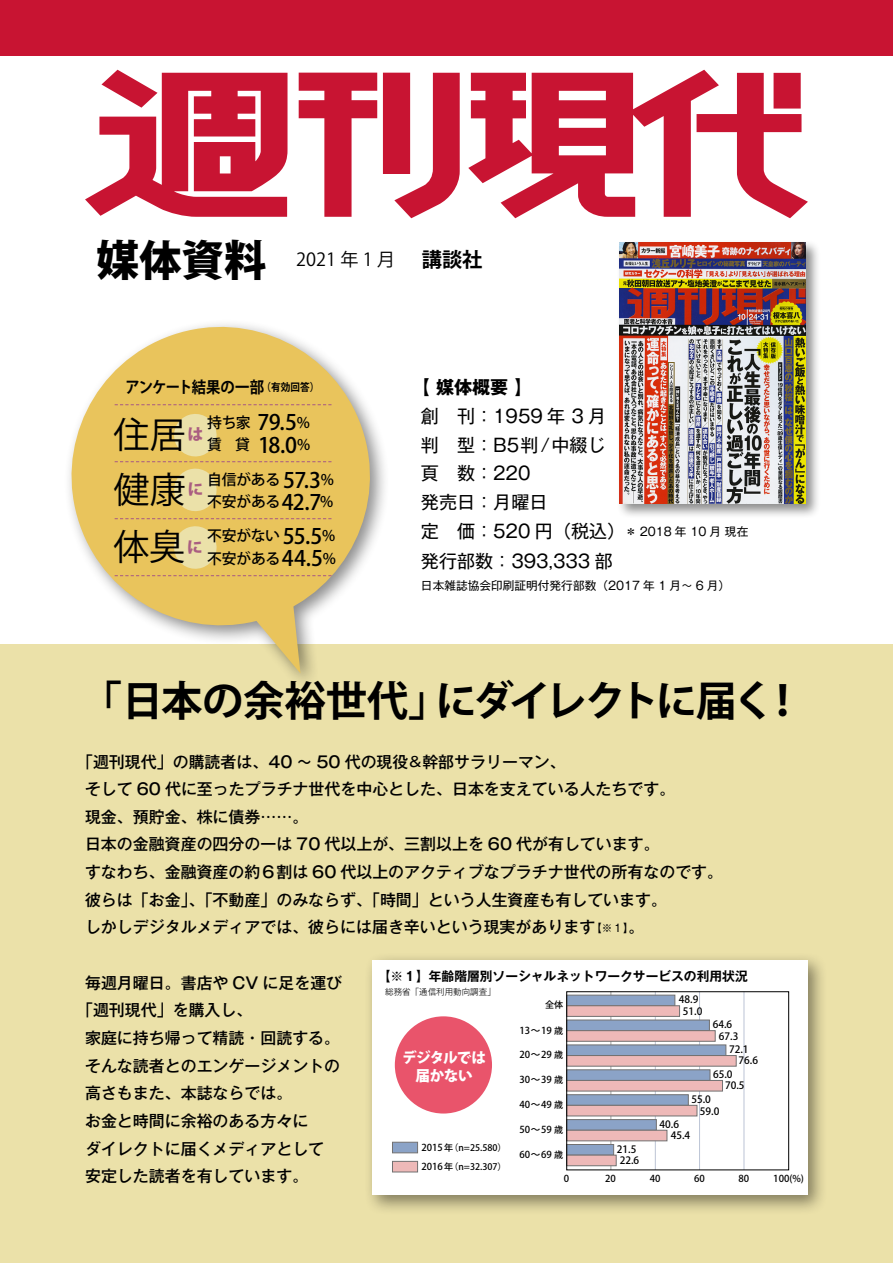
<style>
.page{position:relative;width:893px;height:1263px;background:#fff}
.page>*{position:absolute;margin:0;border:0;box-sizing:border-box;transform-origin:0 0}
.t1{font:800 42.45px "Koz Go Pro";color:#000}
.t2{font:700 41.4px "Koz Go Pro";letter-spacing:-.11em;color:#000}
.t3{font:700 41.4px "Koz Go Pro";letter-spacing:-.015em;color:#000}
.t4{font:700 41.4px "Koz Go Pro";letter-spacing:-.045em;color:#000}
.t5{font:36.15px "Koz Go Pr 6 N";color:#000}
.t6{font:500 21.3px "Koz Go Pr 6 N";letter-spacing:-.04em;color:#000}
.t7{font:700 20.25px "Koz Go Pr 6 N";color:#000}
.t8{font:18px/28.7px "Gothic MB101 Pro";color:#000}
.t9{font:18px "Koz Go Pr 6 N";color:#000}
.t10{font:700 18px "Gothic MB101 Pro";color:#000}
.t11{font:500 15.9px "Gothic MB101 Pro";color:#000}
.t12{font:700 15.9px "Koz Go Pro";letter-spacing:-.04em;color:#000;scale:.9 1}
.t13{font:800 15.9px "Koz Go Pr 6 N";color:#aa5e81}
.t14{font:500 14.85px "Koz Go Pr 6 N";letter-spacing:-.025em;color:#000}
.t15{font:800 14.7px/18.3px "Koz Go Pr 6 N";letter-spacing:-.045em;color:#fff;text-align:center}
.t16{font:500 13.8px "Gothic MB101 Pro";color:#000}
.t17{font:700 12.75px "Gothic MB101 Pro De";color:#000}
.t18{font:11.7px "Gothic MB101 Pro";color:#000}
.t19{font:700 10.65px "Koz Go Pro";color:#000;scale:.9 1}
.t20{font:10.65px "Gothic MB101 Pro";color:#000}
.t21{font:500 10.05px/11.4px "Koz Go Pr 6 N";color:#000}
.t22{font:500 9.6px "Koz Go Pr 6 N";color:#000}
.t23{font:500 9px "Koz Go Pr 6 N";color:#000}
.t24{font:300 8.55px "Gothic MB101 Pro";color:#000}
.s1{font-size:14.85px}
.s2{font-size:11.7px}
.s3{font-weight:400;font-size:10.65px}
.s4{font-size:9px}
</style>
<div class="page">
<div style="left:0;top:644px;width:893px;height:619px;background:#ebe1a9"></div>
<div style="left:0;top:0;width:893px;height:55px;background:#c81432"></div>
<div style="left:364px;top:952px;width:464px;height:263px;background:#000;opacity:.45"></div>
<div style="left:372px;top:960px;width:436px;height:235px;background:#fff"></div>
<hr style="left:611px;top:992px;width:1px;height:178px;background:#9fa0a0">
<hr style="left:655px;top:992px;width:1px;height:178px;background:#bcc4d5">
<hr style="left:699px;top:992px;width:1px;height:178px;background:#bcc4d5">
<hr style="left:744px;top:992px;width:1px;height:178px;background:#bcc4d5">
<div style="left:617px;top:240px;width:204px;height:279px;background:#000;opacity:.45"></div>
<img style="left:620px;top:243px;width:186px;height:261px">
<div style="left:566px;top:995px;width:109px;height:11px;background:#8ba3c7;border:1px solid #727171"></div>
<div style="left:566px;top:1005px;width:114px;height:11px;background:#eeb9b8;border:1px solid #727171"></div>
<div style="left:566px;top:1020px;width:144px;height:11px;background:#8ba3c7;border:1px solid #727171"></div>
<div style="left:566px;top:1030px;width:149px;height:11px;background:#eeb9b8;border:1px solid #727171"></div>
<div style="left:566px;top:1045px;width:160px;height:11px;background:#8ba3c7;border:1px solid #727171"></div>
<div style="left:566px;top:1055px;width:170px;height:11px;background:#eeb9b8;border:1px solid #727171"></div>
<div style="left:566px;top:1069px;width:144px;height:12px;background:#8ba3c7;border:1px solid #727171"></div>
<div style="left:566px;top:1080px;width:157px;height:11px;background:#eeb9b8;border:1px solid #727171"></div>
<div style="left:566px;top:1094px;width:122px;height:11px;background:#8ba3c7;border:1px solid #727171"></div>
<div style="left:566px;top:1105px;width:131px;height:11px;background:#eeb9b8;border:1px solid #727171"></div>
<div style="left:566px;top:1119px;width:91px;height:11px;background:#8ba3c7;border:1px solid #727171"></div>
<div style="left:566px;top:1130px;width:101px;height:11px;background:#eeb9b8;border:1px solid #727171"></div>
<div style="left:566px;top:1144px;width:48px;height:11px;background:#8ba3c7;border:1px solid #727171"></div>
<div style="left:566px;top:1155px;width:50px;height:11px;background:#eeb9b8;border:1px solid #727171"></div>
<div style="left:566px;top:991px;width:223px;height:179px;border:1px solid #000"></div>
<div style="left:395px;top:1016px;width:97px;height:97px;background:#e9546b;border-radius:50%"></div>
<div style="left:392px;top:1142px;width:26px;height:11px;background:#8ba3c7;border:1px solid #727171"></div>
<div style="left:392px;top:1161px;width:26px;height:11px;background:#eeb9b8;border:1px solid #727171"></div>
<div style="left:63px;top:319px;width:327px;height:372px;background:#ebe1a9"></div>
<svg style="left:63px;top:319px;width:326px;height:325px;background:#f0dead"></svg>
<svg style="left:115px;top:411px;width:216px;height:262px"></svg>
<svg style="left:115px;top:404px;width:216px;height:1px"></svg>
<svg style="left:85px;top:70px;width:723px;height:148px;fill:#c81432"></svg>
<h1 class="t1" style="left:97px;top:233px;width:172px">媒体資料</h1>
<p class="t9" style="left:296px;top:249px;width:119px">2021 年 1 月　</p>
<p class="t7" style="left:422px;top:248px;width:62px">講談社</p>
<p class="t12" style="left:125px;top:377px;width:156px">アンケート結果の一部</p>
<h3 class="t5" style="left:113px;top:414px;width:74px">住居</h3>
<p class="t13" style="left:187px;top:425px;width:17px">は</p>
<h3 class="t5" style="left:113px;top:469px;width:74px">健康</h3>
<p class="t13" style="left:187px;top:480px;width:17px">に</p>
<h3 class="t5" style="left:113px;top:527px;width:73px">体臭</h3>
<p class="t13" style="left:187px;top:538px;width:17px">に</p>
<p class="t19" style="left:261px;top:380px;width:66px">（有効回答(</p>
<h3 class="t6" style="left:257px;top:410px;width:54px">79.5<span class="s1">%</span></h3>
<p class="t14" style="left:207px;top:414px;width:45px">持ち家</p>
<h3 class="t6" style="left:258px;top:433px;width:54px">18.0<span class="s1">%</span></h3>
<p class="t14" style="left:207px;top:436px;width:44px">賃　貸</p>
<h3 class="t6" style="left:283px;top:468px;width:52px">57.3<span class="s1">%</span></h3>
<p class="t14" style="left:207px;top:471px;width:74px">自信がある</p>
<h3 class="t6" style="left:282px;top:490px;width:53px">42.7<span class="s1">%</span></h3>
<p class="t14" style="left:207px;top:494px;width:75px">不安がある</p>
<h3 class="t6" style="left:283px;top:524px;width:54px">55.5<span class="s1">%</span></h3>
<p class="t14" style="left:207px;top:528px;width:74px">不安がない</p>
<h3 class="t6" style="left:282px;top:546px;width:56px">44.5<span class="s1">%</span></h3>
<p class="t14" style="left:207px;top:550px;width:75px">不安がある</p>
<p class="t10" style="left:412px;top:373px;width:122px">【媒体概要【</p>
<p class="t8" style="left:421px;top:399px;width:187px">創　刊：1959 年 3 月判　型：B5判/中綴じ頁　数：220<br>発売日：月曜日</p>
<p class="t8" style="left:421px;top:514px;width:217px;line-height:29.8px">定　価：520 円（税込）<span class="s2">＊</span>発行部数：393,333 部</p>
<p class="t18" style="left:421px;top:575px;width:311px">日本雑誌協会印刷証明付発行部数（2017 年 1 月〜 6 月(</p>
<p class="t18" style="left:640px;top:522px;width:110px">2018年 10月現在</p>
<h2 class="t3" style="left:81px;top:674px;width:371px">「日本の余裕世代」</h2>
<h2 class="t2" style="left:435px;top:674px;width:340px">にダイレクトに届く</h2>
<h2 class="t4" style="left:762px;top:674px;width:43px">!</h2>
<p class="t11" style="left:77px;top:748px;width:333px">「週刊現代」の購読者は、40 ～ 50 代の現役</p>
<p class="t11" style="left:85px;top:776px;width:592px">そして 60 代に至ったプラチナ世代を中心とした、日本を支えている人たちです。</p>
<p class="t11" style="left:85px;top:803px;width:225px">現金、預貯金、株に債券......。</p>
<p class="t11" style="left:85px;top:831px;width:576px">日本の金融資産の四分の一は 70 代以上が、三割以上を 60 代が有しています。</p>
<p class="t11" style="left:85px;top:859px;width:640px">すなわち、金融資産の約６割は 60 代以上のアクティブなプラチナ世代の所有なのです。</p>
<p class="t11" style="left:85px;top:886px;width:583px">彼らは「お金」、「不動産」のみならず、「時間」という人生資産も有しています。</p>
<p class="t11" style="left:623px;top:914px;width:23px">。<span class="s3">【</span></p>
<p class="t11" style="left:422px;top:748px;width:145px">幹部サラリーマン、</p>
<p class="t16" style="left:408px;top:750px;width:15px">＆</p>
<p class="t11" style="left:85px;top:914px;width:512px">しかしデジタルメディアでは、彼らには届き辛いという現実があります</p>
<p class="t11" style="left:85px;top:969px;width:259px">毎週月曜日。書店や CV に足を運び</p>
<p class="t11" style="left:77px;top:997px;width:177px">「週刊現代」を購入し、</p>
<p class="t11" style="left:85px;top:1025px;width:257px">家庭に持ち帰って精読・回読する。</p>
<p class="t11" style="left:85px;top:1052px;width:257px">そんな読者とのエンゲージメントの</p>
<p class="t11" style="left:85px;top:1080px;width:209px">高さもまた、本誌ならでは。</p>
<p class="t11" style="left:85px;top:1107px;width:225px">お金と時間に余裕のある方々に</p>
<p class="t11" style="left:85px;top:1135px;width:241px">ダイレクトに届くメディアとして</p>
<p class="t11" style="left:85px;top:1163px;width:225px">安定した読者を有しています。</p>
<p class="t20" style="left:591px;top:919px;width:33px">】※１</p>
<p class="t17" style="left:378px;top:966px;width:371px">【※１】年齢階層別ソーシャルネットワークサービスの利用状況</p>
<p class="t21" style="left:679px;top:994px;width:21px">48.9</p>
<p class="t24" style="left:385px;top:985px;width:112px">総務省「通信利用動向調査「</p>
<p class="t23" style="left:545px;top:1000px;width:20px">全体</p>
<p class="t22" style="left:519px;top:1025px;width:45px">13〜19 <span class="s4">歳</span></p>
<p class="t22" style="left:519px;top:1049px;width:45px">20〜29 <span class="s4">歳</span></p>
<p class="t22" style="left:519px;top:1074px;width:45px">30〜39 <span class="s4">歳</span></p>
<p class="t22" style="left:519px;top:1099px;width:45px">40〜49 <span class="s4">歳</span></p>
<p class="t22" style="left:519px;top:1124px;width:45px">50〜59 <span class="s4">歳</span></p>
<p class="t21" style="left:683px;top:1006px;width:21px">51.0</p>
<p class="t21" style="left:719px;top:1019px;width:21px;text-indent:-6px">64.6<br>67.3</p>
<p class="t21" style="left:739px;top:1044px;width:21px;text-indent:-10px">72.1<br>76.6</p>
<p class="t21" style="left:725px;top:1069px;width:21px;text-indent:-12px">65.0<br>70.5</p>
<p class="t21" style="left:700px;top:1094px;width:21px;text-indent:-8px">55.0<br>59.0</p>
<p class="t15" style="left:402px;top:1049px;width:86px">デジタルでは届かない</p>
<p class="t21" style="left:671px;top:1119px;width:21px;text-indent:-11px">40.6<br>45.4</p>
<p class="t22" style="left:421px;top:1142px;width:33px">2015<span class="s4">年</span></p>
<p class="t23" style="left:449px;top:1142px;width:59px">（n=25.580(</p>
<p class="t21" style="left:617px;top:1144px;width:24px">21.5<br>22.6</p>
<p class="t22" style="left:519px;top:1149px;width:45px">60〜69 <span class="s4">歳</span></p>
<p class="t22" style="left:421px;top:1161px;width:33px">2016<span class="s4">年</span></p>
<p class="t23" style="left:449px;top:1161px;width:59px">（n=32.307(</p>
<p class="t22" style="left:564px;top:1173px;width:7px">0</p>
<p class="t22" style="left:605px;top:1173px;width:12px">20</p>
<p class="t22" style="left:650px;top:1173px;width:12px">40</p>
<p class="t22" style="left:694px;top:1173px;width:12px">60</p>
<p class="t22" style="left:738px;top:1173px;width:12px">80</p>
<p class="t22" style="left:773px;top:1173px;width:32px">100 %) (</p>
</div>
